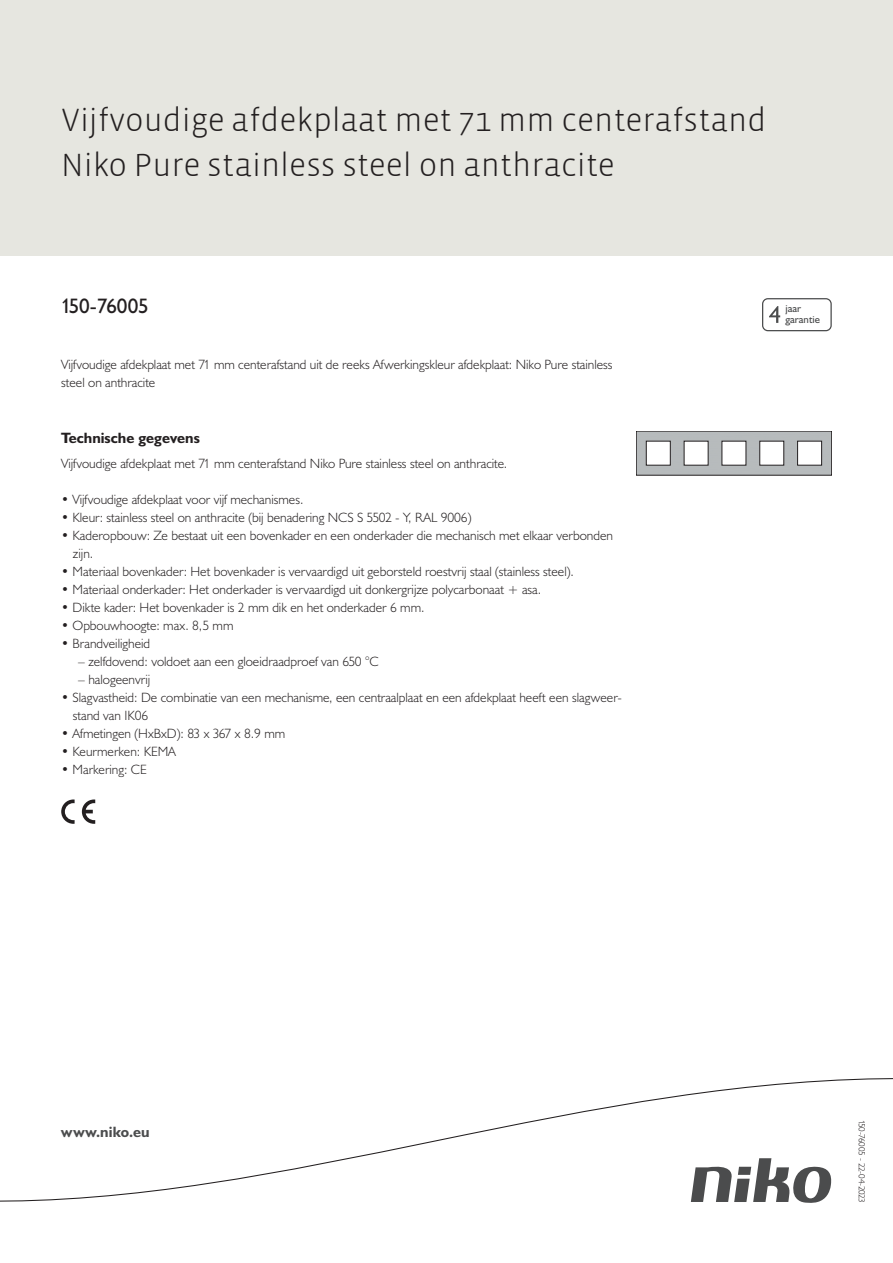
<style>
.page{position:relative;width:893px;height:1263px;background:#fff}
.page>*{position:absolute;margin:0;border:0;box-sizing:border-box;transform-origin:0 0}
.Title_datasheets{font:300 33px/45px "Vista Sans";color:#231f20}
.Article_number{font:21px "Humanist 521 BT";letter-spacing:-.015em;color:#231f20}
.Titles_parts{font:700 15px "Humanist 521 BT";color:#231f20}
.titel_afbeelding{font:700 15px "Humanist 521 BT";letter-spacing:.005em;color:#4b4c4d}
.USP_Bullets{font:300 13.5px/18px "Humanist 521 BT";color:#231f20}
.Platte_tekst_CAB{font:300 13.5px/18px "Humanist 521 BT";color:#231f20}
.USP_Bullets_level_2{font:300 13.5px "Humanist 521 BT";color:#231f20}
.t1{font:10.8px/10.8px "Humanist 521 BT";color:#4b4c4d}
.Revision{font:300 9px "Humanist 521 BT";letter-spacing:-.03em;color:#231f20}
</style>
<div class="page">
<div style="left:0;top:0;width:893px;height:255px;background:#e6e6e0"></div>
<svg style="left:82px;top:799px;width:13px;height:25px"></svg>
<svg style="left:61px;top:799px;width:14px;height:25px"></svg>
<svg style="left:762px;top:298px;width:70px;height:33px"></svg>
<svg style="left:0;top:1078px;width:893px;height:125px"></svg>
<svg style="left:636px;top:431px;width:196px;height:44px"></svg>
<p class="Title_datasheets" style="left:61px;top:98px;width:707px">Vijfvoudige afdekplaat met 71 mm centerafstand<br>Niko Pure stainless steel on anthracite</p>
<p class="Article_number" style="left:61px;top:293px;width:89px">150-76005</p>
<p class="t1" style="left:785px;top:303px;width:36px">jaar garantie</p>
<p class="Platte_tekst_CAB" style="left:61px;top:355px;width:553px">Vijfvoudige afdekplaat met 71 mm centerafstand uit de reeks Afwerkingskleur afdekplaat: Niko Pure stainless steel on anthracite</p>
<p class="Titles_parts" style="left:61px;top:429px;width:140px">Technische gegevens</p>
<p class="Platte_tekst_CAB" style="left:61px;top:454px;width:448px">Vijfvoudige afdekplaat met 71 mm centerafstand Niko Pure stainless steel on anthracite.</p>
<p class="USP_Bullets" style="left:61px;top:490px;width:244px">• Vijfvoudige afdekplaat voor vijf mechanismes.</p>
<p class="USP_Bullets" style="left:61px;top:508px;width:412px">• Kleur: stainless steel on anthracite (bij benadering NCS S 5502 - Y, RAL 9006)</p>
<p class="USP_Bullets" style="left:73px;top:526px;width:542px;text-indent:-12px">• Kaderopbouw: Ze bestaat uit een bovenkader en een onderkader die mechanisch met elkaar verbonden zijn.</p>
<p class="USP_Bullets" style="left:61px;top:562px;width:514px">• Materiaal bovenkader: Het bovenkader is vervaardigd uit geborsteld roestvrij staal (stainless steel).</p>
<p class="USP_Bullets" style="left:61px;top:580px;width:482px">• Materiaal onderkader: Het onderkader is vervaardigd uit donkergrijze polycarbonaat + asa.</p>
<p class="USP_Bullets" style="left:61px;top:598px;width:365px">• Dikte kader: Het bovenkader is 2 mm dik en het onderkader 6 mm.</p>
<p class="USP_Bullets" style="left:61px;top:616px;width:174px">• Opbouwhoogte: max. 8,5 mm</p>
<p class="USP_Bullets" style="left:61px;top:634px;width:91px">• Brandveiligheid</p>
<p class="USP_Bullets_level_2" style="left:78px;top:653px;width:302px">– zelfdovend: voldoet aan een gloeidraadproef van 650 °C</p>
<p class="USP_Bullets_level_2" style="left:78px;top:671px;width:73px">– halogeenvrij</p>
<p class="USP_Bullets" style="left:73px;top:688px;width:550px;text-indent:-12px">• Slagvastheid: De combinatie van een mechanisme, een centraalplaat en een afdekplaat heeft een slagweer&shy;stand van IK06</p>
<p class="USP_Bullets" style="left:61px;top:724px;width:226px">• Afmetingen (HxBxD): 83 x 367 x 8.9 mm</p>
<p class="USP_Bullets" style="left:61px;top:742px;width:116px">• Keurmerken: KEMA</p>
<p class="USP_Bullets" style="left:61px;top:760px;width:87px">• Markering: CE</p>
<p class="titel_afbeelding" style="left:61px;top:1122px;width:90px">www.niko.eu</p>
<p class="Revision" style="left:868px;top:1120px;width:85px;rotate:90deg">150-76005 - 22-04-2023</p>
</div>
